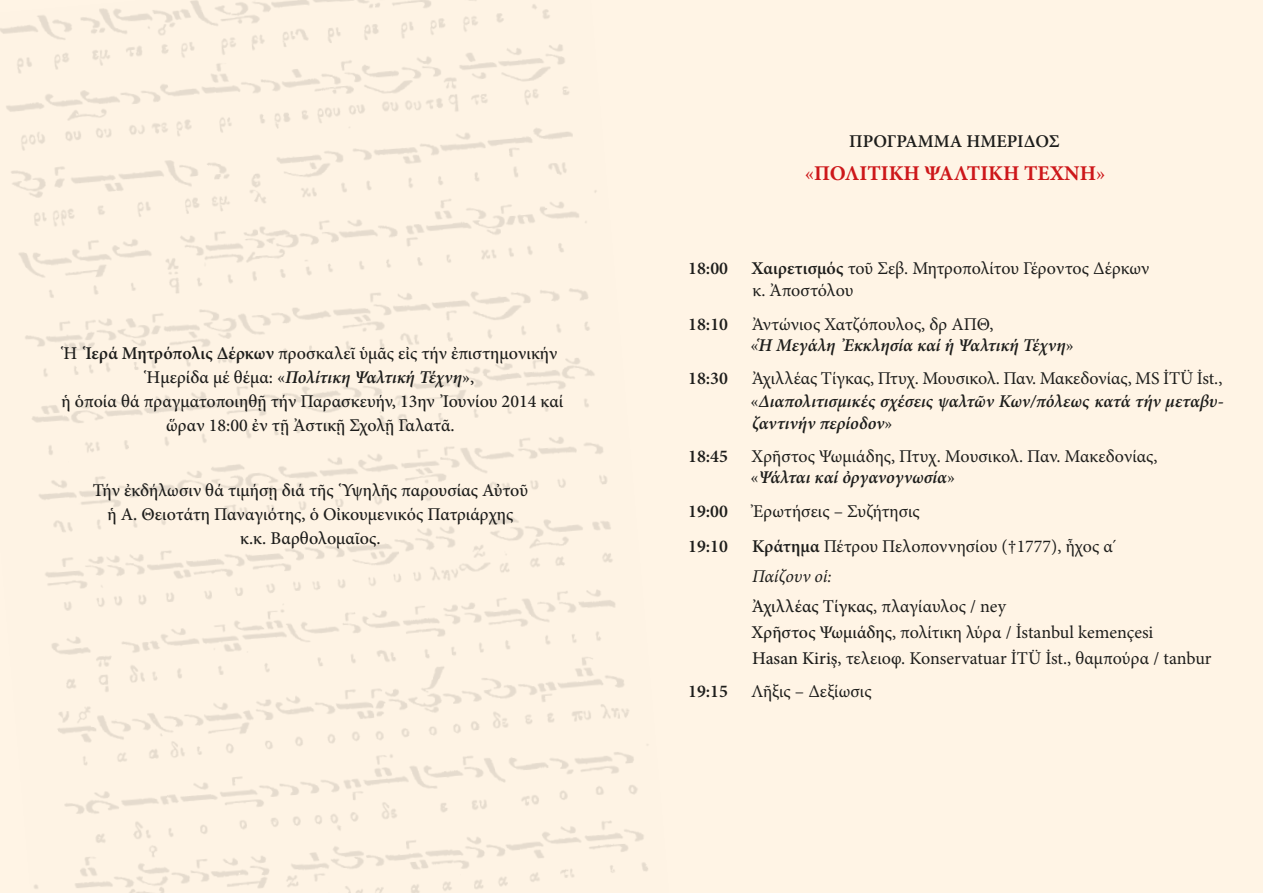
<style>
.page{position:relative;width:1263px;height:893px;background:#fff4e5}
.page>*{position:absolute;margin:0;border:0;box-sizing:border-box;transform-origin:0 0}
.t1{font:700 21px "Minion Pro";color:#cd171a}
.t2{font:18px/21.6px "Minion Pro";color:#1d1d1b}
.t3{font:500 18px/24px "Minion Pro";color:#1d1d1b;text-align:center}
.t4{font:italic 600 18px/22.5px "Minion Pro";letter-spacing:-.005em;color:#1d1d1b}
.t5{font:600 18px "Minion Pro";color:#1d1d1b}
.s1{font-weight:600}
.s2{font-weight:600;font-style:italic}
.s3{font-weight:400}
.s4{font-weight:400;font-style:normal}
.s5{font-style:italic}
.s6{font-weight:500}
</style>
<div class="page">
<p class="t3" style="left:62px;top:342px;width:503px">Ἡ <span class="s1">Ἱερά Μητρόπολις Δέρκων</span> προσκαλεῖ ὑμᾶς εἰς τήν ἐπιστημονικήν Ἡμερίδα μέ θέμα: «<span class="s2">Πολίτικη Ψαλτική Τέχνη</span>»,<br>ἡ ὁποία θά πραγματοποιηθῇ τήν Παρασκευήν, 13ην Ἰουνίου 2014 καί ὥραν 18:00 ἐν τῇ Ἀστικῇ Σχολῇ Γαλατᾶ.</p>
<p class="t3" style="left:93px;top:479px;width:437px">Τήν ἐκδήλωσιν θά τιμήσῃ διά τῆς Ὑψηλῆς παρουσίας Αὐτοῦ ἡ Α. Θειοτάτη Παναγιότης, ὁ Οἰκουμενικός Πατριάρχης κ.κ. Βαρθολομαῖος.</p>
<p class="t5" style="left:849px;top:129px;width:212px">ΠΡΟΓΡΑΜΜΑ ΗΜΕΡΙΔΟΣ</p>
<p class="t1" style="left:805px;top:159px;width:302px"><span class="s3">«</span>ΠΟΛΙΤΙΚΗ ΨΑΛΤΙΚΗ ΤΕΧΝΗ<span class="s3">»</span></p>
<p class="t5" style="left:688px;top:256px;width:41px">18:00</p>
<p class="t2" style="left:751px;top:258px;width:399px"><span class="s1">Χαιρετισμός</span> τοῦ Σεβ. Μητροπολίτου Γέροντος Δέρκων κ. Ἀποστόλου</p>
<p class="t5" style="left:688px;top:312px;width:41px">18:10</p>
<p class="t4" style="left:750px;top:313px;width:325px;line-height:21.6px"><span class="s4">Ἀντώνιος Χατζόπουλος, δρ ΑΠΘ,<br>«</span>Ἡ Μεγάλη Ἐκκλησία καί ἡ Ψαλτική Τέχνη<span class="s4">»</span></p>
<p class="t5" style="left:688px;top:366px;width:41px">18:30</p>
<p class="t4" style="left:750px;top:367px;width:475px;text-align:justify"><span class="s4">Ἀχιλλέας Τίγκας, Πτυχ. Μουσικολ. Παν. Μακεδονίας, MS İTÜ İst., «</span>Διαπολιτισμικές σχέσεις ψαλτῶν Κων/πόλεως κατά τήν μεταβυ&shy;ζαντινήν περίοδον<span class="s4">»</span></p>
<p class="t5" style="left:688px;top:443px;width:41px">18:45</p>
<p class="t2" style="left:750px;top:445px;width:409px">Χρῆστος Ψωμιάδης, Πτυχ. Μουσικολ. Παν. Μακεδονίας, «<span class="s2">Ψάλται καί ὀργανογνωσία</span>»</p>
<p class="t5" style="left:688px;top:499px;width:41px">19:00</p>
<p class="t2" style="left:753px;top:500px;width:168px">Ἐρωτήσεις – Συζήτησις</p>
<p class="t5" style="left:688px;top:534px;width:41px">19:10</p>
<p class="t2" style="left:752px;top:531px;width:367px;line-height:30px"><span class="s1">Κράτημα</span> Πέτρου Πελοποννησίου (†1777), ἦχος α´<br><span class="s5">Παίζουν οἱ:<br></span><span class="s6">Ἀχιλλέας Τίγκας</span>, πλαγίαυλος / ney</p>
<p class="t2" style="left:751px;top:619px;width:462px;line-height:25.8px"><span class="s6">Χρῆστος Ψωμιάδης</span>, πολίτικη λύρα / İstanbul kemençesi<br><span class="s6">Hasan Kiriş</span>, τελειοφ. Konservatuar İTÜ İst., θαμπούρα / tanbur</p>
<p class="t5" style="left:688px;top:678px;width:41px">19:15</p>
<p class="t2" style="left:751px;top:680px;width:122px">Λῆξις – Δεξίωσις</p>
</div>
